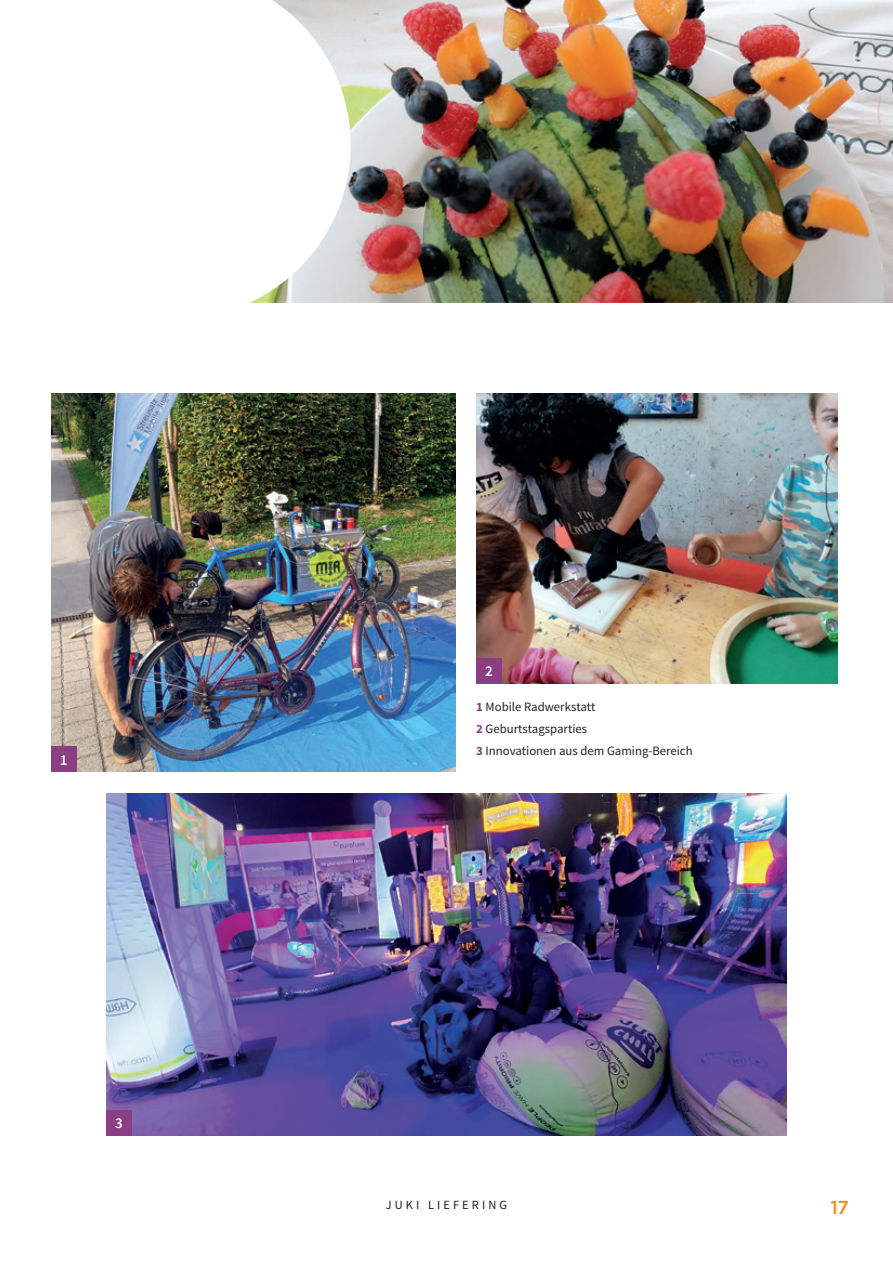
<style>
.page{position:relative;width:893px;height:1263px;background:#fff}
.page>*{position:absolute;margin:0;border:0;box-sizing:border-box;transform-origin:0 0}
.t1{font:500 18.75px "Gotham";color:#f68b1f}
.t2{font:600 15px "Source Sans Pro";color:#fff}
.t3{font:12.75px/21.6px "Source Sans Pro";color:#231f20}
.t4{font:12.45px "Source Sans Pro";letter-spacing:.25em;color:#231f20}
.s1{font-weight:700;color:#8a3e83}
</style>
<div class="page">
<img style="left:249px;top:0;width:644px;height:303px">
<img style="left:106px;top:793px;width:681px;height:342px">
<img style="left:51px;top:393px;width:404px;height:379px">
<div style="left:51px;top:746px;width:26px;height:26px;background:#8a3e83"></div>
<img style="left:476px;top:393px;width:362px;height:291px">
<div style="left:476px;top:658px;width:26px;height:26px;background:#8a3e83"></div>
<div style="left:106px;top:1110px;width:26px;height:25px;background:#8a3e83"></div>
<p class="t2" style="left:60px;top:750px;width:9px">1</p>
<p class="t2" style="left:115px;top:1114px;width:9px">3</p>
<p class="t2" style="left:485px;top:662px;width:9px">2</p>
<p class="t3" style="left:476px;top:696px;width:218px"><span class="s1">1</span> Mobile Radwerkstatt<br><span class="s1">2</span> Geburtstagsparties<br><span class="s1">3</span> Innovationen aus dem Gaming-Bereich</p>
<p class="t4" style="left:386px;top:1197px;width:123px">JUKI LIEFERING</p>
<h1 class="t1" style="left:831px;top:1195px;width:20px">17</h1>
</div>
